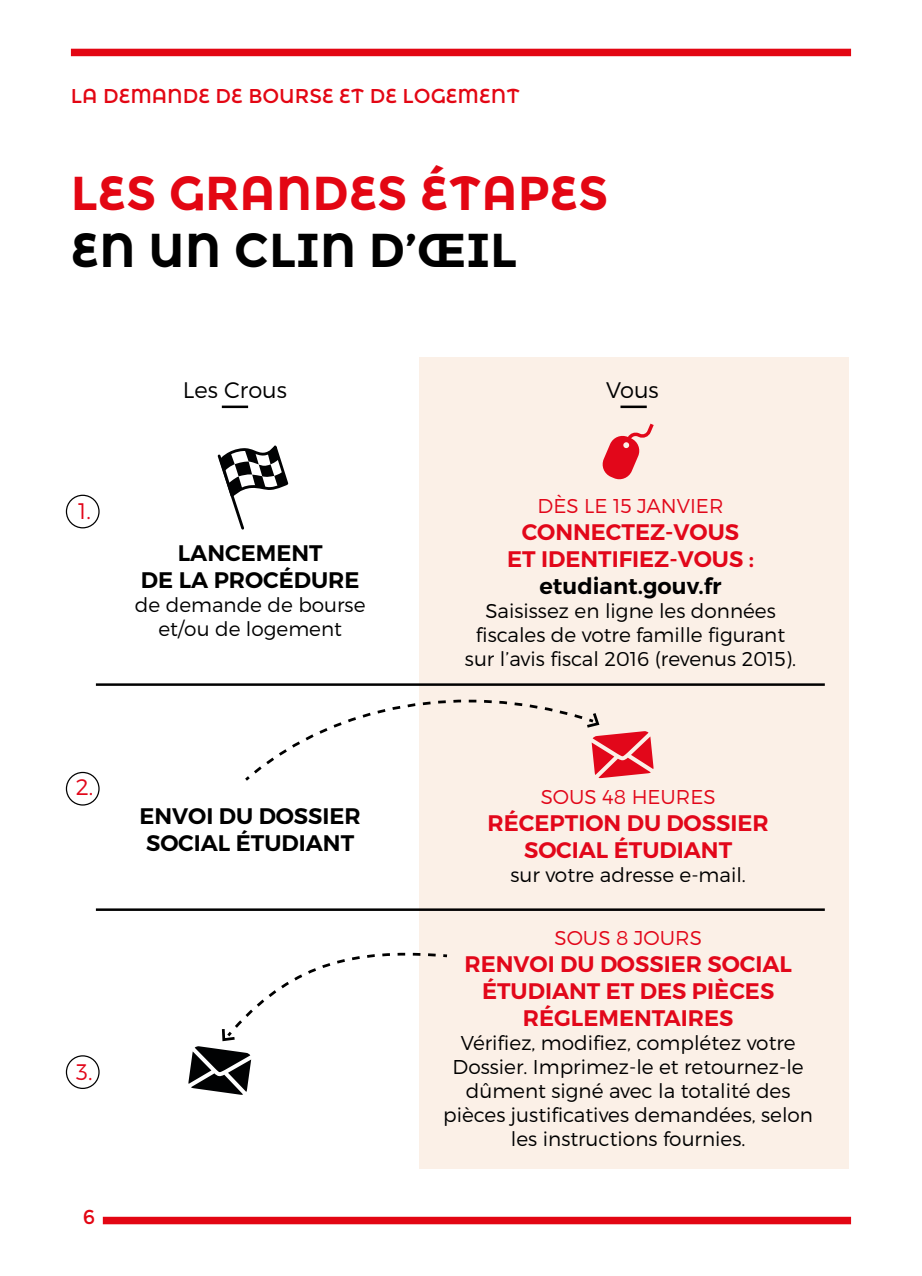
<style>
.page{position:relative;width:922px;height:1276px;background:#fff}
.page>*{position:absolute;margin:0;border:0;box-sizing:border-box;transform-origin:0 0}
.t1{font:700 47.5px "Montserrat Alternates";color:#e30613}
.t2{font:700 47.5px "Montserrat Alternates";color:#000}
.t3{font:600 22.5px/27px "Montserrat";color:#e2071a;text-align:center}
.t4{font:600 22.5px/27px "Montserrat";color:#000;text-align:center}
.t5{font:300 22.5px "Montserrat";color:#000}
.t6{font:300 22.5px "Montserrat";color:#e2071a}
.t7{font:300 20px/24px "Montserrat";color:#000;text-align:center}
.t8{font:300 20px "Montserrat";color:#e2071a}
.t9{font:20px "Montserrat Alternates";color:#e30613}
</style>
<div class="page">
<svg style="left:217px;top:446px;width:72px;height:84px"></svg>
<div style="left:419px;top:357px;width:429px;height:811px;background:#fbf0e7"></div>
<svg style="left:602px;top:424px;width:51px;height:56px"></svg>
<hr style="left:96px;top:683px;width:728px;height:3px;background:#000">
<hr style="left:96px;top:908px;width:728px;height:3px;background:#000">
<div style="left:66px;top:495px;width:34px;height:33px;border:1px solid #000;border-radius:50%"></div>
<div style="left:66px;top:772px;width:34px;height:33px;border:1px solid #000;border-radius:50%"></div>
<div style="left:66px;top:1055px;width:34px;height:34px;border:1px solid #000;border-radius:50%"></div>
<hr style="left:222px;top:405px;width:26px;height:3px;background:#000">
<hr style="left:620px;top:405px;width:26px;height:3px;background:#000">
<svg style="left:242px;top:683px;width:411px;height:98px"></svg>
<svg style="left:188px;top:952px;width:260px;height:143px"></svg>
<div style="left:71px;top:49px;width:779px;height:7px;background:#e30613"></div>
<div style="left:103px;top:1216px;width:747px;height:8px;background:#e30613"></div>
<p class="t9" style="left:71px;top:85px;width:450px">LA DEMANDE DE BOURSE ET DE LOGEMENT</p>
<h1 class="t1" style="left:71px;top:165px;width:538px">LES GRANDES ÉTAPES</h1>
<h1 class="t2" style="left:71px;top:222px;width:447px">EN UN CLIN D’ŒIL</h1>
<p class="t6" style="left:78px;top:497px;width:14px">1.</p>
<p class="t5" style="left:183px;top:376px;width:105px">Les Crous</p>
<p class="t5" style="left:606px;top:376px;width:54px">Vous</p>
<p class="t4" style="left:141px;top:539px;width:220px">LANCEMENT<br>DE LA PROCÉDURE</p>
<p class="t7" style="left:135px;top:592px;width:232px">de demande de bourse et/ou de logement</p>
<p class="t8" style="left:537px;top:494px;width:187px">DÈS LE 15 JANVIER</p>
<p class="t3" style="left:507px;top:519px;width:248px">CONNECTEZ-VOUS<br>ET IDENTIFIEZ-VOUS :</p>
<p class="t4" style="left:539px;top:573px;width:183px">etudiant.gouv.fr</p>
<p class="t7" style="left:465px;top:598px;width:333px">Saisissez en ligne les données fiscales de votre famille figurant sur l’avis fiscal 2016 (revenus 2015).</p>
<p class="t6" style="left:76px;top:773px;width:19px">2.</p>
<p class="t4" style="left:139px;top:802px;width:223px;text-align:left">ENVOI DU DOSSIER<br>SOCIAL ÉTUDIANT</p>
<p class="t6" style="left:76px;top:1058px;width:18px">3.</p>
<p class="t9" style="left:83px;top:1205px;width:14px">6</p>
<p class="t8" style="left:540px;top:785px;width:176px">SOUS 48 HEURES</p>
<p class="t3" style="left:487px;top:810px;width:282px">RÉCEPTION DU DOSSIER<br>SOCIAL ÉTUDIANT</p>
<p class="t7" style="left:510px;top:863px;width:237px">sur votre adresse e-mail.</p>
<p class="t8" style="left:554px;top:926px;width:149px">SOUS 8 JOURS</p>
<p class="t3" style="left:464px;top:951px;width:329px">RENVOI DU DOSSIER SOCIAL<br>ÉTUDIANT ET DES PIÈCES<br>RÉGLEMENTAIRES</p>
<p class="t7" style="left:443px;top:1030px;width:371px">Vérifiez, modifiez, complétez votre Dossier. Imprimez-le et retournez-le dûment signé avec la totalité des pièces justificatives demandées, selon les instructions fournies.</p>
</div>
